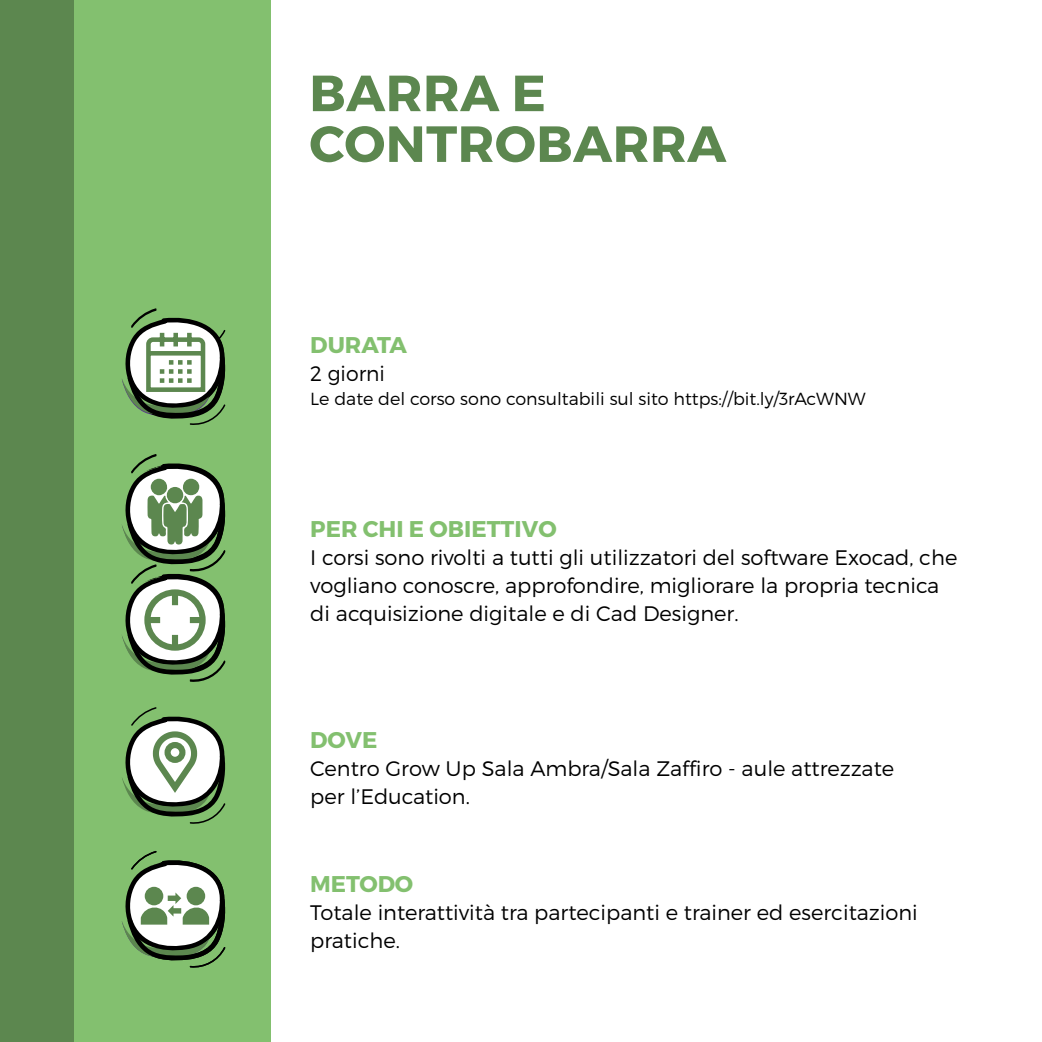
<style>
.page{position:relative;width:1042px;height:1042px;background:#fff}
.page>*{position:absolute;margin:0;border:0;box-sizing:border-box;transform-origin:0 0}
.t1{font:700 50.75px/50.8px "Montserrat";letter-spacing:.01em;color:#5c874f}
.t2{font:700 22.75px "Montserrat";color:#83c06f}
.t3{font:300 21px/28px "Montserrat";color:#000}
.t4{font:300 17.5px "Montserrat";color:#000}
</style>
<div class="page">
<div style="left:0;top:0;width:270px;height:1042px;background:#5c874f"></div>
<div style="left:74px;top:0;width:196px;height:1042px;background:#83c06f"></div>
<svg style="left:122px;top:707px;width:104px;height:117px"></svg>
<svg style="left:121px;top:308px;width:105px;height:117px"></svg>
<svg style="left:121px;top:851px;width:105px;height:117px"></svg>
<svg style="left:121px;top:454px;width:105px;height:228px"></svg>
<h1 class="t1" style="left:309px;top:69px;width:418px">BARRA E<br>CONTROBARRA</h1>
<p class="t2" style="left:310px;top:331px;width:98px">DURATA</p>
<p class="t3" style="left:310px;top:359px;width:76px">2 giorni</p>
<p class="t4" style="left:310px;top:388px;width:557px">Le date del corso sono consultabili sul sito https://bit.ly/3rAcWNW</p>
<p class="t2" style="left:310px;top:515px;width:248px">PER CHI E OBIETTIVO</p>
<p class="t3" style="left:310px;top:543px;width:648px">I corsi sono rivolti a tutti gli utilizzatori del software Exocad, che vogliano conoscre, approfondire, migliorare la propria tecnica di acquisizione digitale e di Cad Designer.</p>
<p class="t2" style="left:310px;top:726px;width:69px">DOVE</p>
<p class="t3" style="left:310px;top:754px;width:585px">Centro Grow Up Sala Ambra/Sala Zaffiro - aule attrezzate per l’Education.</p>
<p class="t2" style="left:310px;top:870px;width:104px">METODO</p>
<p class="t3" style="left:310px;top:898px;width:609px">Totale interattività tra partecipanti e trainer ed esercitazioni pratiche.</p>
</div>
